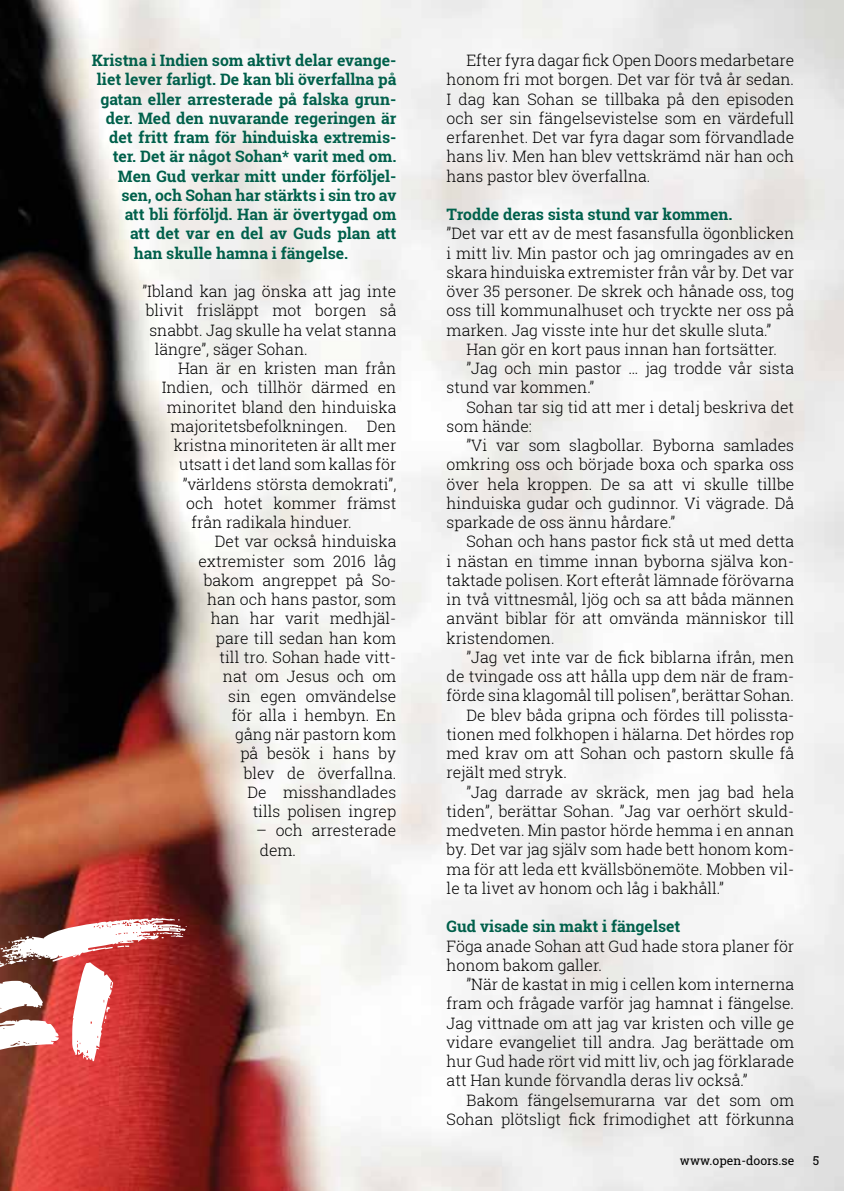
<style>
.page{position:relative;width:844px;height:1191px;background:#fff}
.page>*{position:absolute;margin:0;border:0;box-sizing:border-box;transform-origin:0 0}
.t1{font:183.75px "Dry Brush";color:#fff}
.t2{font:300 15.75px/19.2px "Roboto Slab";color:#000;text-align:justify}
.t3{font:700 15.75px "Roboto Slab";color:#00604b}
.t4{font:12.25px "Roboto Slab";color:#000}
</style>
<div class="page">
<img style="left:0;top:0;width:843px;height:1191px">
<p class="t3" style="left:92px;top:50px;width:306px">Kristna i Indien som aktivt delar evange-</p>
<p class="t3" style="left:97px;top:69px;width:301px">liet lever farligt. De kan bli överfallna på</p>
<p class="t3" style="left:100px;top:88px;width:297px">gatan eller arresterade på falska grun-</p>
<p class="t3" style="left:106px;top:107px;width:292px">der. Med den nuvarande regeringen är</p>
<p class="t3" style="left:109px;top:127px;width:289px">det fritt fram för hinduiska extremis-</p>
<p class="t3" style="left:113px;top:146px;width:285px">ter. Det är något Sohan* varit med om.</p>
<p class="t3" style="left:118px;top:165px;width:280px">Men Gud verkar mitt under förföljel-</p>
<p class="t3" style="left:121px;top:184px;width:276px">sen, och Sohan har stärkts i sin tro av</p>
<p class="t3" style="left:125px;top:204px;width:273px">att bli förföljd. Han är övertygad om</p>
<p class="t3" style="left:130px;top:223px;width:268px">att det var en del av Guds plan att</p>
<p class="t3" style="left:134px;top:242px;width:216px">han skulle hamna i fängelse.</p>
<p class="t2" style="left:142px;top:281px;width:255px">”Ibland kan jag önska att jag inte</p>
<p class="t2" style="left:146px;top:301px;width:252px">blivit frisläppt mot borgen så</p>
<p class="t2" style="left:149px;top:320px;width:248px">snabbt. Jag skulle ha velat stanna</p>
<p class="t2" style="left:155px;top:339px;width:154px">längre”, säger Sohan.</p>
<p class="t2" style="left:178px;top:358px;width:220px">Han är en kristen man från</p>
<p class="t2" style="left:162px;top:378px;width:236px">Indien, och tillhör därmed en</p>
<p class="t2" style="left:167px;top:397px;width:231px">minoritet bland den hinduiska</p>
<p class="t2" style="left:170px;top:416px;width:227px">majoritetsbefolkningen. Den</p>
<p class="t2" style="left:174px;top:435px;width:224px">kristna minoriteten är allt mer</p>
<p class="t2" style="left:179px;top:455px;width:219px">utsatt i det land som kallas för</p>
<p class="t2" style="left:183px;top:474px;width:215px">”världens största demokrati”,</p>
<p class="t2" style="left:186px;top:493px;width:212px">och hotet kommer främst</p>
<p class="t2" style="left:191px;top:512px;width:162px">från radikala hinduer.</p>
<p class="t2" style="left:215px;top:532px;width:183px">Det var också hinduiska</p>
<p class="t2" style="left:198px;top:551px;width:199px">extremister som 2016 låg</p>
<p class="t2" style="left:204px;top:570px;width:194px">bakom angreppet på So-</p>
<p class="t2" style="left:207px;top:589px;width:191px">han och hans pastor, som</p>
<p class="t2" style="left:211px;top:609px;width:187px">han har varit medhjäl-</p>
<p class="t2" style="left:216px;top:628px;width:182px">pare till sedan han kom</p>
<p class="t2" style="left:219px;top:647px;width:178px">till tro. Sohan hade vitt-</p>
<p class="t2" style="left:223px;top:666px;width:175px">nat om Jesus och om</p>
<p class="t2" style="left:228px;top:686px;width:169px">sin egen omvändelse</p>
<p class="t2" style="left:231px;top:705px;width:166px">för alla i hembyn. En</p>
<p class="t2" style="left:235px;top:724px;width:163px">gång när pastorn kom</p>
<p class="t2" style="left:240px;top:743px;width:157px">på besök i hans by</p>
<p class="t2" style="left:244px;top:762px;width:154px">blev de överfallna.</p>
<p class="t2" style="left:247px;top:782px;width:150px">De misshandlades</p>
<p class="t2" style="left:252px;top:801px;width:145px">tills polisen ingrep</p>
<p class="t2" style="left:256px;top:820px;width:141px">– och arresterade dem.</p>
<h1 class="t1" style="left:-46px;top:890px;width:175px">ET</h1>
<p class="t2" style="left:446px;top:50px;width:349px;text-indent:20px">Efter fyra dagar fick Open Doors medarbetare honom fri mot borgen. Det var för två år sedan.<br>I dag kan Sohan se tillbaka på den episoden och ser sin fängelsevistelse som en värdefull erfarenhet. Det var fyra dagar som förvandlade hans liv. Men han blev vettskrämd när han och hans pastor blev överfallna.</p>
<p class="t3" style="left:446px;top:203px;width:287px">Trodde deras sista stund var kommen.</p>
<p class="t2" style="left:446px;top:223px;width:349px">”Det var ett av de mest fasansfulla ögonblicken i mitt liv. Min pastor och jag omringades av en skara hinduiska extremister från vår by. Det var över 35 personer. De skrek och hånade oss, tog oss till kommunalhuset och tryckte ner oss på marken. Jag visste inte hur det skulle sluta.”</p>
<p class="t2" style="left:466px;top:339px;width:312px">Han gör en kort paus innan han fortsätter.</p>
<p class="t2" style="left:466px;top:358px;width:329px">”Jag och min pastor … jag trodde vår sista</p>
<p class="t2" style="left:446px;top:377px;width:149px">stund var kommen.”</p>
<p class="t2" style="left:466px;top:397px;width:329px">Sohan tar sig tid att mer i detalj beskriva det</p>
<p class="t2" style="left:446px;top:416px;width:87px">som hände:</p>
<p class="t2" style="left:466px;top:435px;width:329px">”Vi var som slagbollar. Byborna samlades</p>
<p class="t2" style="left:446px;top:454px;width:349px">omkring oss och började boxa och sparka oss</p>
<p class="t2" style="left:446px;top:474px;width:349px">över hela kroppen. De sa att vi skulle tillbe</p>
<p class="t2" style="left:446px;top:493px;width:349px">hinduiska gudar och gudinnor. Vi vägrade. Då</p>
<p class="t2" style="left:446px;top:512px;width:230px">sparkade de oss ännu hårdare.”</p>
<p class="t2" style="left:466px;top:531px;width:329px">Sohan och hans pastor fick stå ut med detta</p>
<p class="t2" style="left:446px;top:551px;width:349px">i nästan en timme innan byborna själva kon-</p>
<p class="t2" style="left:446px;top:570px;width:349px">taktade polisen. Kort efteråt lämnade förövarna</p>
<p class="t2" style="left:446px;top:589px;width:349px">in två vittnesmål, ljög och sa att båda männen</p>
<p class="t2" style="left:446px;top:608px;width:349px">använt biblar för att omvända människor till</p>
<p class="t2" style="left:446px;top:628px;width:109px">kristendomen.</p>
<p class="t2" style="left:466px;top:647px;width:329px">”Jag vet inte var de fick biblarna ifrån, men</p>
<p class="t2" style="left:446px;top:666px;width:349px">de tvingade oss att hålla upp dem när de fram-</p>
<p class="t2" style="left:446px;top:685px;width:349px">förde sina klagomål till polisen”, berättar Sohan.</p>
<p class="t2" style="left:466px;top:705px;width:329px">De blev båda gripna och fördes till polissta-</p>
<p class="t2" style="left:446px;top:724px;width:349px">tionen med folkhopen i hälarna. Det hördes rop</p>
<p class="t2" style="left:446px;top:743px;width:349px">med krav om att Sohan och pastorn skulle få</p>
<p class="t2" style="left:446px;top:762px;width:122px">rejält med stryk.</p>
<p class="t2" style="left:466px;top:782px;width:329px">”Jag darrade av skräck, men jag bad hela</p>
<p class="t2" style="left:446px;top:801px;width:349px">tiden”, berättar Sohan. ”Jag var oerhört skuld-</p>
<p class="t2" style="left:446px;top:820px;width:349px">medveten. Min pastor hörde hemma i en annan</p>
<p class="t2" style="left:446px;top:839px;width:349px">by. Det var jag själv som hade bett honom kom-</p>
<p class="t2" style="left:446px;top:859px;width:349px">ma för att leda ett kvällsbönemöte. Mobben vil-</p>
<p class="t2" style="left:446px;top:878px;width:278px">le ta livet av honom och låg i bakhåll.”</p>
<p class="t3" style="left:446px;top:916px;width:235px">Gud visade sin makt i fängelset</p>
<p class="t2" style="left:446px;top:936px;width:349px">Föga anade Sohan att Gud hade stora planer för honom bakom galler.</p>
<p class="t2" style="left:446px;top:974px;width:349px;text-indent:20px">”När de kastat in mig i cellen kom internerna fram och frågade varför jag hamnat i fängelse.<br>Jag vittnade om att jag var kristen och ville ge vidare evangeliet till andra. Jag berättade om hur Gud hade rört vid mitt liv, och jag förklarade att Han kunde förvandla deras liv också.”</p>
<p class="t2" style="left:446px;top:1090px;width:349px;text-align:right">Bakom fängelsemurarna var det som om<br>Sohan plötsligt fick frimodighet att förkunna</p>
<p class="t4" style="left:679px;top:1152px;width:116px">www.open-doors.se</p>
<p class="t4" style="left:812px;top:1152px;width:8px">5</p>
</div>
